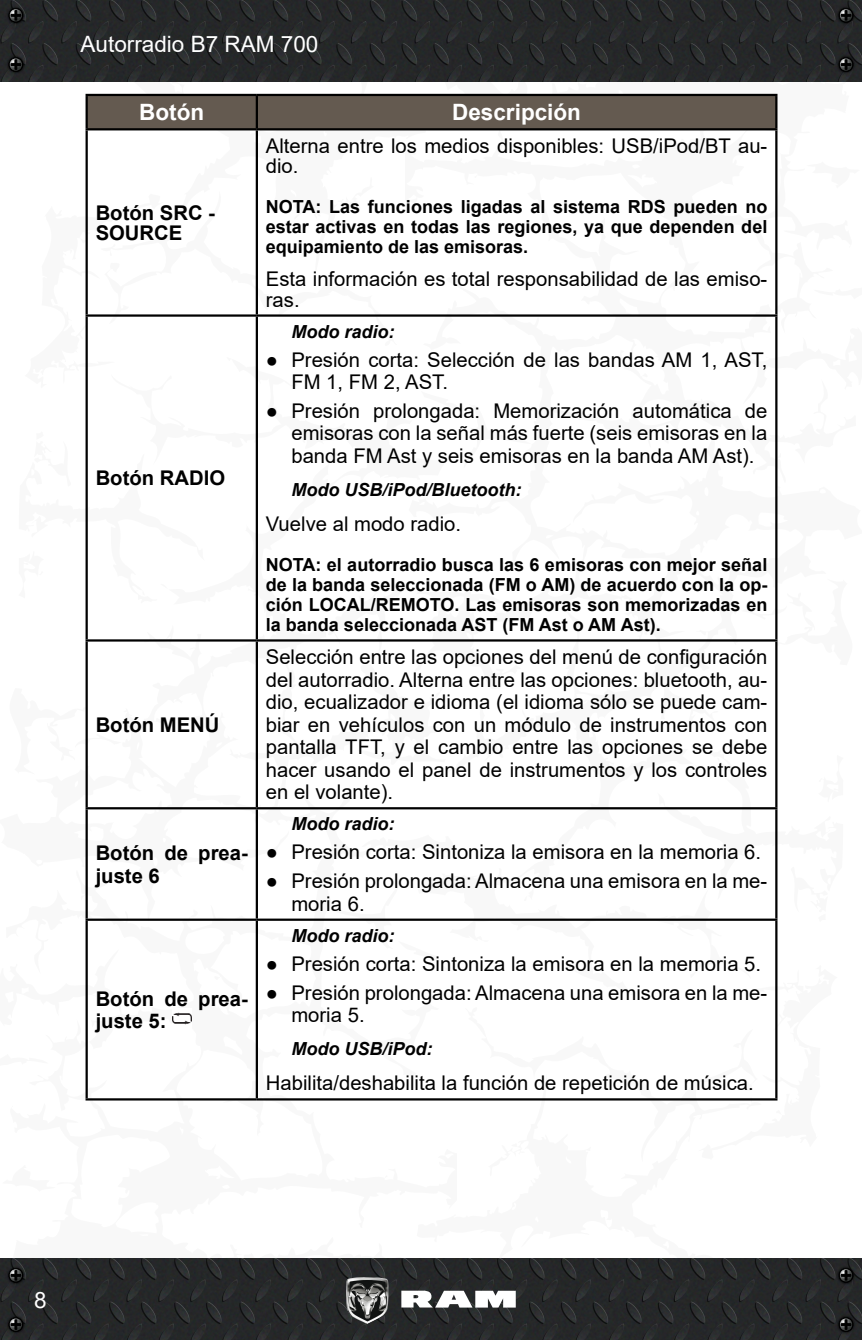
<style>
.page{position:relative;width:862px;height:1340px;background:#fff}
.page>*{position:absolute;margin:0;border:0;box-sizing:border-box;transform-origin:0 0}
.t1{font:22.5px "Arial";color:#fff}
.Adver_Preca_Título{font:700 22.5px "Arial";color:#fff}
._4_Normal{font:20.25px/22.5px "Arial";color:#000}
.Adver_Preca_Texto{font:20.25px/20.2px "Arial";color:#000}
._4_Normal-2{font:700 20.25px/22.5px "Arial";color:#000}
.Adver_Preca_Texto-2{font:700 20.25px/20.2px "Arial";color:#000}
._6_NOTA{font:700 18px/20.2px "Arial";color:#000;text-align:justify}
._3a_Negritas{font:italic 700 18px "Arial";color:#000}
</style>
<div class="page">
<svg style="left:404px;top:81px;width:457px;height:1020px"></svg>
<svg style="left:861px;top:39px;width:1px;height:1259px"></svg>
<img style="left:0;top:0;width:861px;height:81px">
<img style="left:0;top:1258px;width:861px;height:81px">
<svg style="left:401px;top:1290px;width:114px;height:17px"></svg>
<img style="left:346px;top:1276px;width:42px;height:47px">
<img style="left:5px;top:4px;width:22px;height:22px">
<svg style="left:8px;top:8px;width:16px;height:15px"></svg>
<img style="left:5px;top:1264px;width:22px;height:22px">
<svg style="left:8px;top:1267px;width:16px;height:15px"></svg>
<img style="left:834px;top:4px;width:22px;height:22px">
<svg style="left:837px;top:8px;width:16px;height:15px"></svg>
<img style="left:834px;top:1264px;width:22px;height:22px">
<svg style="left:837px;top:1267px;width:16px;height:15px"></svg>
<img style="left:5px;top:53px;width:22px;height:23px">
<svg style="left:8px;top:57px;width:16px;height:15px"></svg>
<img style="left:5px;top:1313px;width:22px;height:22px">
<svg style="left:8px;top:1316px;width:16px;height:15px"></svg>
<img style="left:834px;top:53px;width:22px;height:23px">
<svg style="left:837px;top:57px;width:16px;height:15px"></svg>
<img style="left:834px;top:1313px;width:22px;height:22px">
<svg style="left:837px;top:1316px;width:16px;height:15px"></svg>
<div style="left:88px;top:96px;width:686px;height:32px;background:#645a50"></div>
<hr style="left:85px;top:94px;width:172px;height:2px;background:#000">
<hr style="left:85px;top:96px;width:3px;height:32px;background:#000">
<hr style="left:257px;top:94px;width:520px;height:2px;background:#000">
<hr style="left:255px;top:96px;width:3px;height:32px;background:#000">
<hr style="left:774px;top:96px;width:3px;height:32px;background:#000">
<hr style="left:85px;top:128px;width:172px;height:2px;background:#000">
<hr style="left:85px;top:130px;width:3px;height:184px;background:#000">
<hr style="left:257px;top:128px;width:520px;height:2px;background:#000">
<hr style="left:255px;top:130px;width:3px;height:184px;background:#000">
<hr style="left:774px;top:130px;width:3px;height:184px;background:#000">
<hr style="left:85px;top:314px;width:172px;height:3px;background:#000">
<hr style="left:85px;top:317px;width:3px;height:322px;background:#000">
<hr style="left:257px;top:314px;width:520px;height:3px;background:#000">
<hr style="left:255px;top:317px;width:3px;height:322px;background:#000">
<hr style="left:774px;top:317px;width:3px;height:322px;background:#000">
<hr style="left:85px;top:639px;width:172px;height:2px;background:#000">
<hr style="left:85px;top:641px;width:3px;height:166px;background:#000">
<hr style="left:257px;top:639px;width:520px;height:2px;background:#000">
<hr style="left:255px;top:641px;width:3px;height:166px;background:#000">
<hr style="left:774px;top:641px;width:3px;height:166px;background:#000">
<hr style="left:85px;top:807px;width:172px;height:2px;background:#000">
<hr style="left:85px;top:809px;width:3px;height:109px;background:#000">
<hr style="left:257px;top:807px;width:520px;height:2px;background:#000">
<hr style="left:255px;top:809px;width:3px;height:109px;background:#000">
<hr style="left:774px;top:809px;width:3px;height:109px;background:#000">
<hr style="left:85px;top:918px;width:172px;height:2px;background:#000">
<hr style="left:85px;top:920px;width:3px;height:178px;background:#000">
<hr style="left:257px;top:918px;width:520px;height:2px;background:#000">
<hr style="left:255px;top:920px;width:3px;height:178px;background:#000">
<hr style="left:774px;top:920px;width:3px;height:178px;background:#000">
<hr style="left:85px;top:1098px;width:172px;height:2px;background:#000">
<hr style="left:257px;top:1098px;width:520px;height:2px;background:#000">
<img style="left:172px;top:1012px;width:20px;height:13px">
<p class="t1" style="left:80px;top:29px;width:239px">Autorradio B7 RAM 700</p>
<p class="Adver_Preca_Título" style="left:139px;top:97px;width:66px">Botón</p>
<p class="Adver_Preca_Título" style="left:452px;top:97px;width:130px">Descripción</p>
<p class="Adver_Preca_Texto-2" style="left:96px;top:203px;width:121px">Botón SRC -<br>SOURCE</p>
<p class="_4_Normal-2" style="left:96px;top:467px;width:131px">Botón RADIO</p>
<p class="_4_Normal-2" style="left:96px;top:713px;width:125px">Botón MENÚ</p>
<p class="_4_Normal-2" style="left:96px;top:842px;width:153px">Botón de prea&shy;juste 6</p>
<p class="_4_Normal-2" style="left:96px;top:987px;width:153px">Botón de prea&shy;juste 5:</p>
<p class="Adver_Preca_Texto" style="left:266px;top:136px;width:502px">Alterna entre los medios disponibles: USB/iPod/BT au&shy;dio.</p>
<p class="_6_NOTA" style="left:266px;top:196px;width:502px">NOTA: Las funciones ligadas al sistema RDS pueden no estar activas en todas las regiones, ya que dependen del equipamiento de las emisoras.</p>
<p class="Adver_Preca_Texto" style="left:266px;top:269px;width:502px">Esta información es total responsabilidad de las emiso&shy;ras.</p>
<p class="_3a_Negritas" style="left:291px;top:319px;width:104px">Modo radio:</p>
<p class="_4_Normal" style="left:291px;top:348px;width:477px;text-indent:-26px">● Presión corta: Selección de las bandas AM 1, AST,<br>FM 1, FM 2, AST.</p>
<p class="_4_Normal" style="left:291px;top:399px;width:477px;text-align:justify;text-indent:-26px">● Presión prolongada: Memorización automática de emisoras con la señal más fuerte (seis emisoras en la banda FM Ast y seis emisoras en la banda AM Ast).</p>
<p class="_3a_Negritas" style="left:291px;top:477px;width:231px">Modo USB/iPod/Bluetooth:</p>
<p class="_4_Normal" style="left:266px;top:513px;width:193px">Vuelve al modo radio.</p>
<p class="_6_NOTA" style="left:266px;top:554px;width:502px">NOTA: el autorradio busca las 6 emisoras con mejor señal de la banda seleccionada (FM o AM) de acuerdo con la op&shy;ción LOCAL/REMOTO. Las emisoras son memorizadas en la banda seleccionada AST (FM Ast o AM Ast).</p>
<p class="_4_Normal" style="left:266px;top:645px;width:502px;text-align:justify">Selección entre las opciones del menú de configuración del autorradio. Alterna entre las opciones: bluetooth, au&shy;dio, ecualizador e idioma (el idioma sólo se puede cam&shy;biar en vehículos con un módulo de instrumentos con pantalla TFT, y el cambio entre las opciones se debe hacer usando el panel de instrumentos y los controles en el volante).</p>
<p class="_3a_Negritas" style="left:291px;top:812px;width:104px">Modo radio:</p>
<p class="_4_Normal" style="left:266px;top:840px;width:493px">● Presión corta: Sintoniza la emisora en la memoria 6.</p>
<p class="_4_Normal" style="left:291px;top:869px;width:477px;text-indent:-26px">● Presión prolongada: Almacena una emisora en la me&shy;moria 6.</p>
<p class="_3a_Negritas" style="left:291px;top:923px;width:104px">Modo radio:</p>
<p class="_4_Normal" style="left:266px;top:952px;width:493px">● Presión corta: Sintoniza la emisora en la memoria 5.</p>
<p class="_4_Normal" style="left:291px;top:981px;width:477px;text-indent:-26px">● Presión prolongada: Almacena una emisora en la me&shy;moria 5.</p>
<p class="_3a_Negritas" style="left:291px;top:1036px;width:142px">Modo USB/iPod:</p>
<p class="_4_Normal" style="left:266px;top:1071px;width:485px">Habilita/deshabilita la función de repetición de música.</p>
<p class="t1" style="left:34px;top:1284px;width:14px">8</p>
</div>
